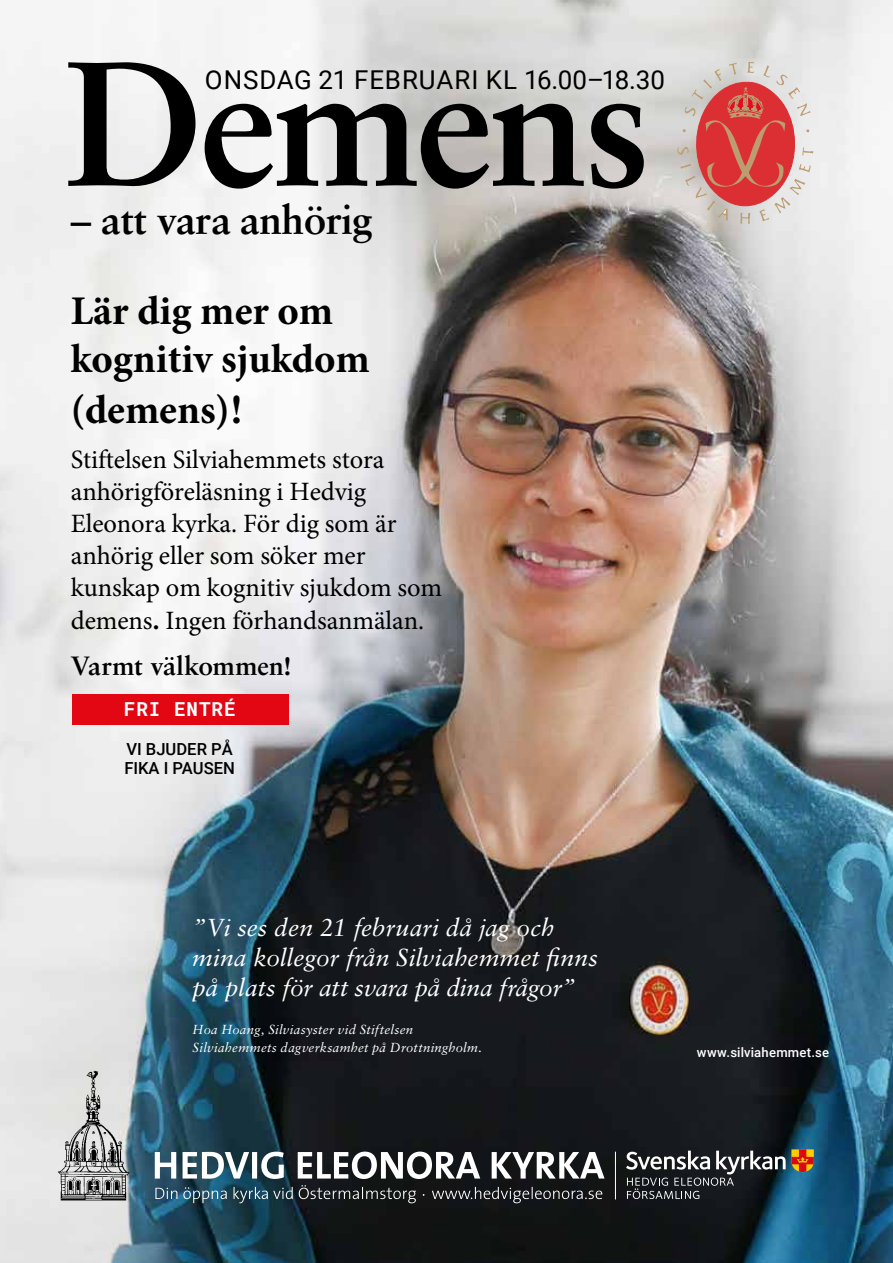
<style>
.page{position:relative;width:893px;height:1263px;background:#fff}
.page>*{position:absolute;margin:0;border:0;box-sizing:border-box;transform-origin:0 0}
.t1{font:700 177.15px "Sabon LT Std";letter-spacing:-.025em;color:#000}
.t2{font:700 40.8px/49.8px "Minion Pro";color:#000}
.t3{font:700 40.8px "Sabon LT Std";letter-spacing:-.01em;color:#000}
.t4{font:26.55px/32.2px "Minion Pro";letter-spacing:-.005em;color:#000}
.t5{font:700 26.55px "Sabon LT Std";color:#000}
.t6{font:25.95px "Roboto";letter-spacing:.035em;color:#000}
.t7{font:italic 24.6px/29.7px "Sabon LT Std";color:#fff}
.t8{font:700 19.2px "Roboto Mono";letter-spacing:.05em;color:#fff}
.t9{font:500 16.65px/19.5px "Roboto";color:#000}
.t10{font:italic 13.05px/18px "Sabon LT Std";letter-spacing:.02em;color:#fff}
.t11{font:500 13.05px "Roboto";letter-spacing:.015em;color:#fff}
.s1{font-family:"Sabon LT Std"}
.s2{font-family:"Sabon LT Std";font-weight:700}
</style>
<div class="page">
<img style="left:0;top:0;width:893px;height:1263px">
<img style="left:53px;top:1069px;width:78px;height:133px">
<svg style="left:677px;top:62px;width:136px;height:162px;background:#d89491"></svg>
<div style="left:72px;top:695px;width:217px;height:30px;background:#e30613"></div>
<svg style="left:626px;top:1149px;width:188px;height:50px;background:#43494c"></svg>
<hr style="left:615px;top:1152px;width:1px;height:47px;background:#fff">
<svg style="left:155px;top:1185px;width:447px;height:18px;background:#334047"></svg>
<svg style="left:155px;top:1151px;width:450px;height:28px"></svg>
<h1 class="t1" style="left:65px;top:14px;width:588px">Demens</h1>
<h2 class="t3" style="left:71px;top:195px;width:304px">– att vara anhörig</h2>
<p class="t6" style="left:205px;top:62px;width:462px">ONSDAG 21 FEBRUARI KL 16.00–18.30</p>
<h2 class="t2" style="left:71px;top:285px;width:300px">Lär dig mer om kognitiv sjukdom (demens)<span class="s1">!</span></h2>
<p class="t4" style="left:71px;top:443px;width:373px">Stiftelsen Silviahemmets stora anhörigföreläsning i Hedvig<br>Eleonora kyrka. För dig som är anhörig eller som söker mer kunskap om kognitiv sjukdom som demens<span class="s2">.</span> Ingen förhandsanmälan.</p>
<p class="t5" style="left:71px;top:650px;width:223px">Varmt välkommen!</p>
<p class="t8" style="left:124px;top:695px;width:113px">FRI ENTRÉ</p>
<p class="t9" style="left:124px;top:739px;width:112px">VI BJUDER PÅ<br>FIKA I PAUSEN</p>
<p class="t7" style="left:193px;top:913px;width:407px">”Vi ses den 21 februari då jag och mina kollegor från Silviahemmet finns på plats för att svara på dina frågor”</p>
<p class="t10" style="left:193px;top:1021px;width:291px">Hoa Hoang, Silviasyster vid Stiftelsen<br>Silviahemmets dagverksamhet på Drottningholm.</p>
<p class="t11" style="left:697px;top:1043px;width:134px">www.silviahemmet.se</p>
</div>
